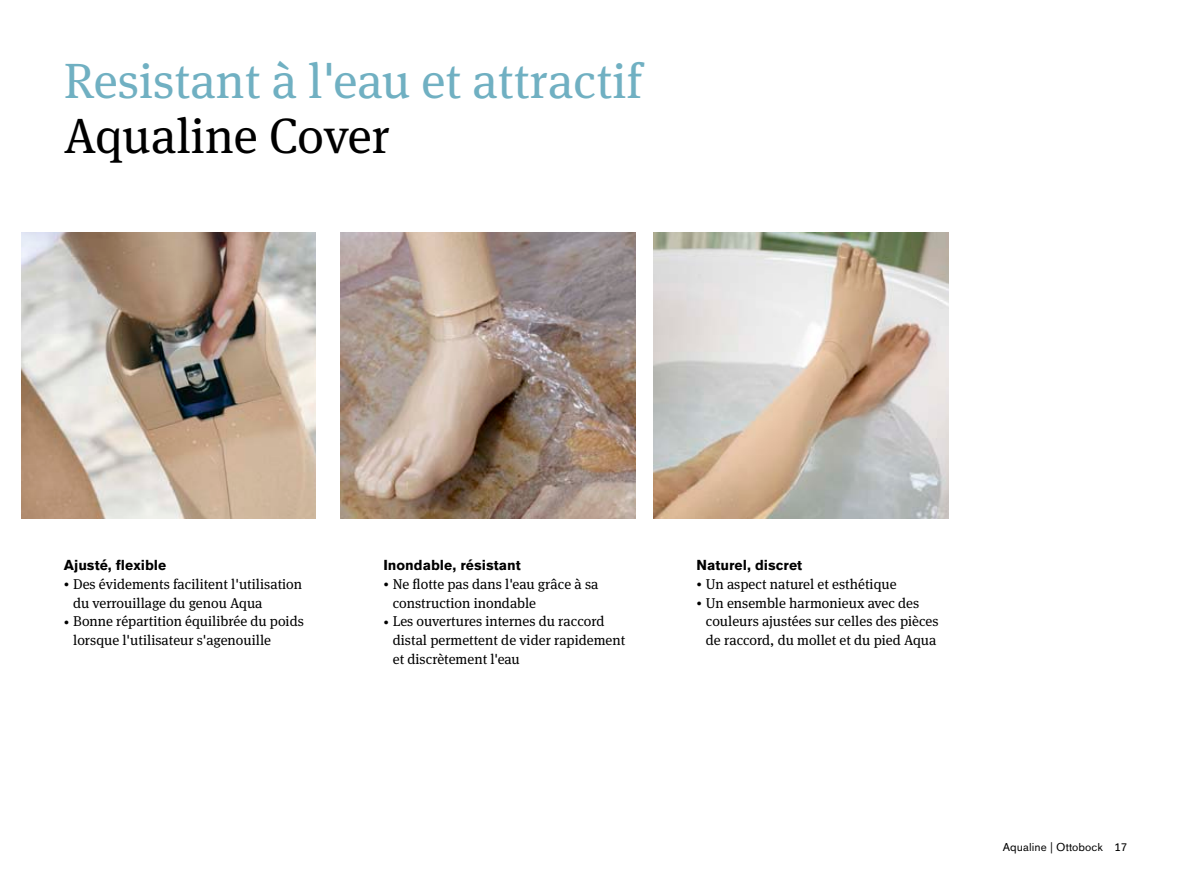
<style>
.page{position:relative;width:1191px;height:893px;background:#fff}
.page>*{position:absolute;margin:0;border:0;box-sizing:border-box;transform-origin:0 0}
.t1{font:49.5px "OBO Serif";color:#70b0c2}
.t2{font:49.5px "OBO Serif";color:#000}
.t3{font:14.25px/18.8px "OBO Serif";color:#000}
.t4{font:700 14.25px "OBO Sans";color:#000}
.t5{font:11.25px "OBO Sans";letter-spacing:.005em;color:#000}
.s1{font-size:10.65px}
</style>
<div class="page">
<img style="left:341px;top:233px;width:294px;height:285px">
<img style="left:654px;top:233px;width:294px;height:285px">
<img style="left:21px;top:233px;width:294px;height:285px">
<h1 class="t1" style="left:64px;top:52px;width:580px">Resistant à l'eau et attractif</h1>
<h1 class="t2" style="left:64px;top:107px;width:327px">Aqualine Cover</h1>
<p class="t4" style="left:64px;top:557px;width:104px">Ajusté, flexible</p>
<p class="t3" style="left:73px;top:574px;width:230px;text-indent:-9px"><span class="s1">•</span> Des évidements facilitent l'utilisation du verrouillage du genou Aqua</p>
<p class="t3" style="left:73px;top:612px;width:232px;text-indent:-9px"><span class="s1">•</span> Bonne répartition équilibrée du poids lorsque l'utilisateur s'agenouille</p>
<p class="t4" style="left:383px;top:557px;width:139px">Inondable, résistant</p>
<p class="t3" style="left:393px;top:574px;width:207px;text-indent:-9px"><span class="s1">•</span> Ne flotte pas dans l'eau grâce à sa construction inondable</p>
<p class="t3" style="left:393px;top:612px;width:234px;text-indent:-9px"><span class="s1">•</span> Les ouvertures internes du raccord distal permettent de vider rapidement et discrètement l'eau</p>
<p class="t4" style="left:696px;top:557px;width:107px">Naturel, discret</p>
<p class="t3" style="left:696px;top:574px;width:202px"><span class="s1">•</span> Un aspect naturel et esthétique</p>
<p class="t3" style="left:706px;top:593px;width:234px;text-indent:-9px"><span class="s1">•</span> Un ensemble harmonieux avec des couleurs ajustées sur celles des pièces de raccord, du mollet et du pied Aqua</p>
<p class="t5" style="left:1002px;top:841px;width:126px">Aqualine | Ottobock 17</p>
</div>
